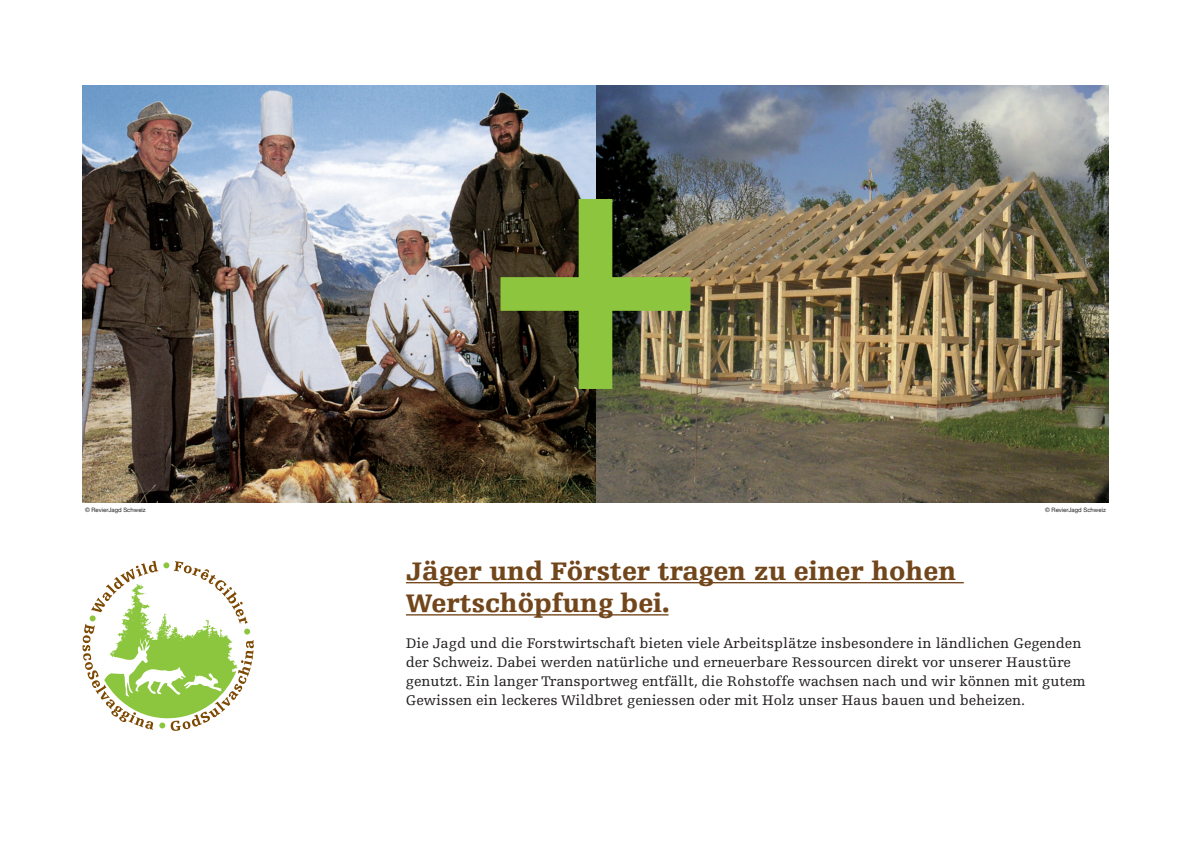
<style>
.page{position:relative;width:1191px;height:842px;background:#fff}
.page>*{position:absolute;margin:0;border:0;box-sizing:border-box;transform-origin:0 0}
.t1{font:900 26.8px/32.2px "Egyptienne F";color:#72461b}
.t2{font:14.7px/18.8px "Egyptienne F";color:#231f20}
.t3{font:6px "Helvetica Neue";color:#231f20}
</style>
<div class="page">
<hr style="left:406px;top:582px;width:557px;height:1px;background:#72461b">
<hr style="left:406px;top:614px;width:262px;height:1px;background:#72461b">
<img style="left:82px;top:85px;width:1026px;height:418px">
<img style="left:500px;top:199px;width:190px;height:190px">
<svg style="left:82px;top:561px;width:172px;height:170px"></svg>
<p class="t3" style="left:85px;top:506px;width:62px">© RevierJagd Schweiz</p>
<p class="t3" style="left:1045px;top:506px;width:62px">© RevierJagd Schweiz</p>
<h1 class="t1" style="left:406px;top:555px;width:552px">Jäger und Förster tragen zu einer hohen<br>Wertschöpfung bei.</h1>
<p class="t2" style="left:406px;top:634px;width:681px">Die Jagd und die Forstwirtschaft bieten viele Arbeitsplätze insbesondere in ländlichen Gegenden der Schweiz. Dabei werden natürliche und erneuerbare Ressourcen direkt vor unserer Haustüre genutzt. Ein langer Transportweg entfällt, die Rohstoffe wachsen nach und wir können mit gutem Gewissen ein leckeres Wildbret geniessen oder mit Holz unser Haus bauen und beheizen.</p>
</div>
